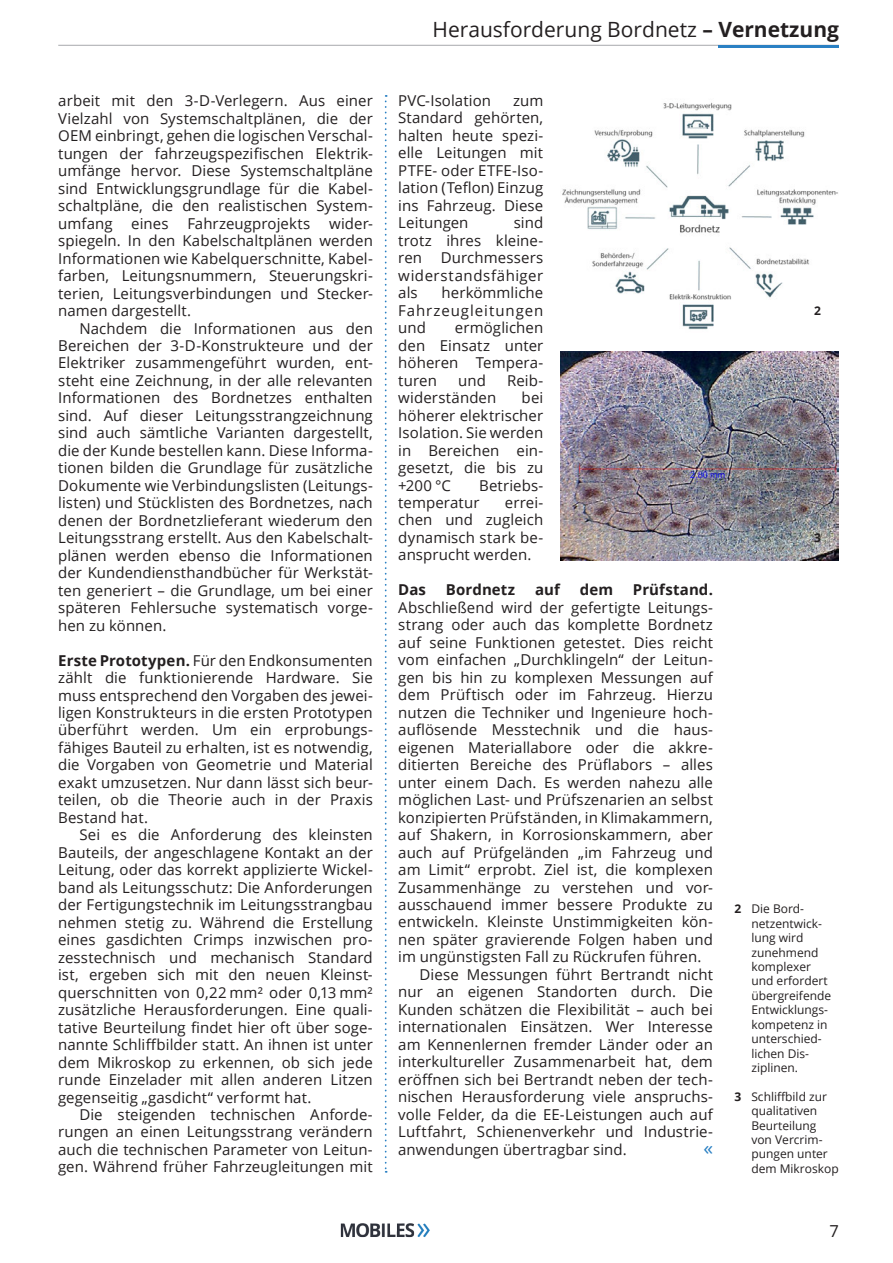
<style>
.page{position:relative;width:893px;height:1263px;background:#fff}
.page>*{position:absolute;margin:0;border:0;box-sizing:border-box;transform-origin:0 0}
.t1{font:21px "Open Sans";color:#231f20}
.t2{font:19.5px "Open Sans";color:#2a80c3}
.t3{font:16.5px "Open Sans";color:#231f20}
.t4{font:15px/17.4px "Open Sans";letter-spacing:.005em;color:#231f20;text-align:justify}
.t5{font:700 15px "Open Sans";letter-spacing:.005em;color:#231f20}
.t6{font:12px/14.4px "Open Sans";color:#231f20}
.t7{font:700 12px "Open Sans";color:#231f20}
.s1{font-weight:700}
</style>
<div class="page">
<hr style="left:58px;top:45px;width:781px;height:1px;background:#a7a9ac">
<img style="left:340px;top:1223px;width:90px;height:15px">
<hr style="left:718px;top:46px;width:121px;height:2px;background:#2a80c3">
<svg style="left:385px;top:95px;width:2px;height:1078px"></svg>
<img style="left:562px;top:102px;width:276px;height:228px">
<img style="left:560px;top:351px;width:279px;height:209px">
<p class="t4" style="left:58px;top:92px;width:316px">arbeit mit den 3‑D-Verlegern. Aus einer Vielzahl von Systemschaltplänen, die der OE M einbringt, gehen die logischen Verschal&shy;tungen der fahrzeugspezifischen Elektrik&shy;umfänge hervor. Diese Systemschaltpläne sind Entwicklungsgrundlage für die Kabel&shy;schaltpläne, die den realistischen System&shy;umfang eines Fahrzeugprojekts wider&shy;spiegeln. I n den Kabelschaltplänen werden I nformationen wie Kabelquerschnitte, Kabel&shy;farben, Leitungsnummern, Steuerungskri&shy;terien, Leitungsverbindungen und Stecker&shy;namen dargestellt.</p>
<p class="t4" style="left:58px;top:319px;width:316px;text-indent:21px">Nachdem die I nformationen aus den Bereichen der 3‑D-Konstrukteure und der Elektriker zusammengeführt wurden, ent&shy;steht eine Zeichnung, in der alle relevanten I nformationen des Bordnetzes enthalten sind. Auf dieser Leitungsstrangzeichnung sind auch sämtliche Varianten dargestellt, die der Kunde bestellen kann. Diese I nforma&shy;tionen bilden die Grundlage für zusätzliche Dokumente wie Verbindungslisten (Leitungs&shy;listen) und Stücklisten des Bordnetzes, nach denen der Bordnetzlieferant wiederum den Leitungsstrang erstellt. Aus den Kabelschalt&shy;plänen werden ebenso die I nformationen der Kundendiensthandbücher für Werkstät&shy;ten generiert – die Grundlage, um bei einer späteren Fehlersuche systematisch vorge&shy;hen zu können.</p>
<p class="t4" style="left:58px;top:651px;width:316px"><span class="s1">Erste Prototypen.</span> Für den -Endkonsumenten zählt die funktionierende Hardware. Sie muss entsprechend den Vorgaben des jewei&shy;ligen Konstrukteurs in die ersten Prototypen überführt werden. U m ein erprobungs&shy;fähiges Bauteil zu erhalten, ist es notwendig, die Vorgaben von Geometrie und Material exakt umzusetzen. N ur dann lässt sich beur&shy;teilen, ob die Theorie auch in der Praxis Bestand hat.</p>
<p class="t4" style="left:58px;top:826px;width:316px;text-indent:21px">Sei es die Anforderung des kleinsten Bauteils, der angeschlagene Kontakt an der Leitung, oder das korrekt applizierte Wickel&shy;band als Leitungsschutz: Die Anforderungen der Fertigungstechnik im Leitungsstrangbau nehmen stetig zu. Während die Erstellung eines gasdichten Crimps inzwischen pro&shy;zesstechnisch und mechanisch Standard ist, ergeben sich mit den neuen Kleinst&shy;querschnitten von 0,22 mm² oder 0,13 mm² zusätzliche Herausforderungen. Eine quali&shy;tative Beurteilung findet hier oft über soge&shy;nannte Schliffbilder statt. An ihnen ist unter dem Mikroskop zu erkennen, ob sich jede runde Einzelader mit allen anderen Litzen gegenseitig „gasdicht“ verformt hat.</p>
<p class="t4" style="left:58px;top:1105px;width:316px;text-indent:21px">Die steigenden technischen Anforde&shy;rungen an einen Leitungsstrang verändern auch die technischen Parameter von Leitun&shy;gen. Während früher Fahrzeugleitungen mit</p>
<h1 class="t1" style="left:432px;top:15px;width:408px">H erausforderung Bordnetz <span class="s1">– Vernetzung</span></h1>
<p class="t4" style="left:398px;top:91px;width:94px">PVC-I solation</p>
<p class="t4" style="left:398px;top:91px;width:146px;text-indent:115px">zum Standard gehörten, halten heute spezi&shy;elle Leitungen mit PTFE</p>
<p class="t4" style="left:433px;top:161px;width:49px">- oder ETFE</p>
<p class="t4" style="left:398px;top:161px;width:147px;text-indent:114px">-Iso&shy;lation (Teflon) Einzug ins Fahrzeug. Diese Leitungen</p>
<p class="t4" style="left:398px;top:214px;width:146px;text-indent:115px">sind trotz ihres kleine&shy;ren Durchmessers widerstandsfähiger als</p>
<p class="t4" style="left:398px;top:284px;width:146px;text-indent:43px">herkömmliche Fahrzeugleitungen und</p>
<p class="t4" style="left:398px;top:319px;width:146px;text-indent:57px">ermöglichen den Einsatz unter höheren Tempera&shy;turen</p>
<p class="t4" style="left:458px;top:371px;width:29px">und</p>
<p class="t4" style="left:507px;top:371px;width:38px">Reib-</p>
<p class="t4" style="left:398px;top:389px;width:100px">widerständen</p>
<p class="t4" style="left:398px;top:389px;width:147px;text-indent:123px">bei höherer elektrischer Isolation. Sie werden in Bereichen ein&shy;gesetzt, die bis zu +200 °C</p>
<p class="t4" style="left:398px;top:476px;width:146px;text-indent:81px">Betriebs&shy;temperatur</p>
<p class="t4" style="left:398px;top:493px;width:146px;text-indent:107px">errei&shy;chen und zugleich dynamisch stark be&shy;ansprucht werden.</p>
<p class="t5" style="left:398px;top:579px;width:29px">Das</p>
<p class="t5" style="left:446px;top:579px;width:71px">Bordnetz</p>
<p class="t5" style="left:535px;top:579px;width:26px">auf</p>
<p class="t5" style="left:580px;top:579px;width:35px">dem</p>
<p class="t5" style="left:633px;top:579px;width:81px">Prüfstand.</p>
<p class="t4" style="left:398px;top:598px;width:316px">Abschließend wird der gefertigte Leitungs-</p>
<p class="t4" style="left:398px;top:616px;width:316px">strang oder auch das komplette Bordnetz</p>
<p class="t4" style="left:398px;top:633px;width:316px">auf seine Funktionen getestet. Dies reicht</p>
<p class="t4" style="left:398px;top:651px;width:316px">vom einfachen „Durchklingeln“ der Leitun-</p>
<p class="t4" style="left:398px;top:668px;width:317px">gen bis hin zu komplexen Messungen auf</p>
<p class="t4" style="left:398px;top:686px;width:316px">dem Prüftisch oder im Fahrzeug. H ierzu</p>
<p class="t4" style="left:398px;top:703px;width:316px">nutzen die Techniker und I ngenieure hoch-</p>
<p class="t4" style="left:398px;top:721px;width:315px">auflösende Messtechnik und die haus-</p>
<p class="t4" style="left:398px;top:738px;width:316px">eigenen Materiallabore oder die akkre-</p>
<p class="t4" style="left:398px;top:756px;width:316px">ditierten Bereiche des Prüflabors – alles</p>
<p class="t4" style="left:398px;top:773px;width:316px">unter einem Dach. Es werden nahezu alle</p>
<p class="t4" style="left:398px;top:790px;width:316px">möglichen Last- und Prüfszenarien an selbst</p>
<p class="t4" style="left:398px;top:808px;width:316px">konzipierten Prüfständen, in -Klimakammern,</p>
<p class="t4" style="left:398px;top:825px;width:316px">auf Shakern, in Korrosionskammern, aber</p>
<p class="t4" style="left:398px;top:843px;width:316px">auch auf Prüfgeländen „im Fahrzeug und</p>
<p class="t4" style="left:398px;top:860px;width:316px">am Limit“ erprobt. Ziel ist, die komplexen</p>
<p class="t4" style="left:398px;top:878px;width:316px">Zusammenhänge zu verstehen und vor-</p>
<p class="t4" style="left:398px;top:895px;width:316px">ausschauend immer bessere Produkte zu</p>
<p class="t4" style="left:398px;top:913px;width:315px">entwickeln. Kleinste U nstimmigkeiten kön-</p>
<p class="t4" style="left:398px;top:930px;width:316px">nen später gravierende Folgen haben und</p>
<p class="t4" style="left:398px;top:948px;width:305px">im ungünstigsten Fall zu Rückrufen führen.</p>
<p class="t4" style="left:420px;top:965px;width:295px">Diese Messungen führt Bertrandt nicht</p>
<p class="t4" style="left:398px;top:983px;width:316px">nur an eigenen Standorten durch. Die</p>
<p class="t4" style="left:398px;top:1000px;width:316px">Kunden schätzen die Flexibilität – auch bei</p>
<p class="t4" style="left:398px;top:1018px;width:316px">internationalen Einsätzen. Wer I nteresse</p>
<p class="t4" style="left:398px;top:1035px;width:316px">am Kennenlernen fremder Länder oder an</p>
<p class="t4" style="left:398px;top:1053px;width:316px">interkultureller Zusammenarbeit hat, dem</p>
<p class="t4" style="left:398px;top:1070px;width:316px">eröffnen sich bei Bertrandt neben der tech-</p>
<p class="t4" style="left:398px;top:1088px;width:316px">nischen Herausforderung viele anspruchs-</p>
<p class="t4" style="left:398px;top:1105px;width:148px">volle Felder, da die EE‑</p>
<p class="t4" style="left:398px;top:1105px;width:317px;text-align:left;text-indent:167px">Leistungen auch auf<br>Luftfahrt, Schienenverkehr und I ndustrie&shy;anwendungen übertragbar sind.</p>
<h2 class="t2" style="left:703px;top:1135px;width:11px">«</h2>
<p class="t7" style="left:814px;top:303px;width:8px">2</p>
<p class="t7" style="left:814px;top:529px;width:8px">3</p>
<p class="t6" style="left:751px;top:902px;width:81px;text-indent:-17px"><span class="s1">2</span> Die Bord&shy;netzentwick&shy;lung wird zunehmend komplexer und erfordert übergreifende<br>E ntwicklungs&shy;kompetenz in unterschied&shy;lichen Dis&shy;ziplinen.</p>
<p class="t6" style="left:751px;top:1089px;width:89px;text-indent:-17px"><span class="s1">3</span> Schliffbild zur qualitativen<br>Beurteilung von Vercrim&shy;pungen unter dem Mikroskop</p>
<p class="t3" style="left:829px;top:1220px;width:11px">7</p>
</div>
